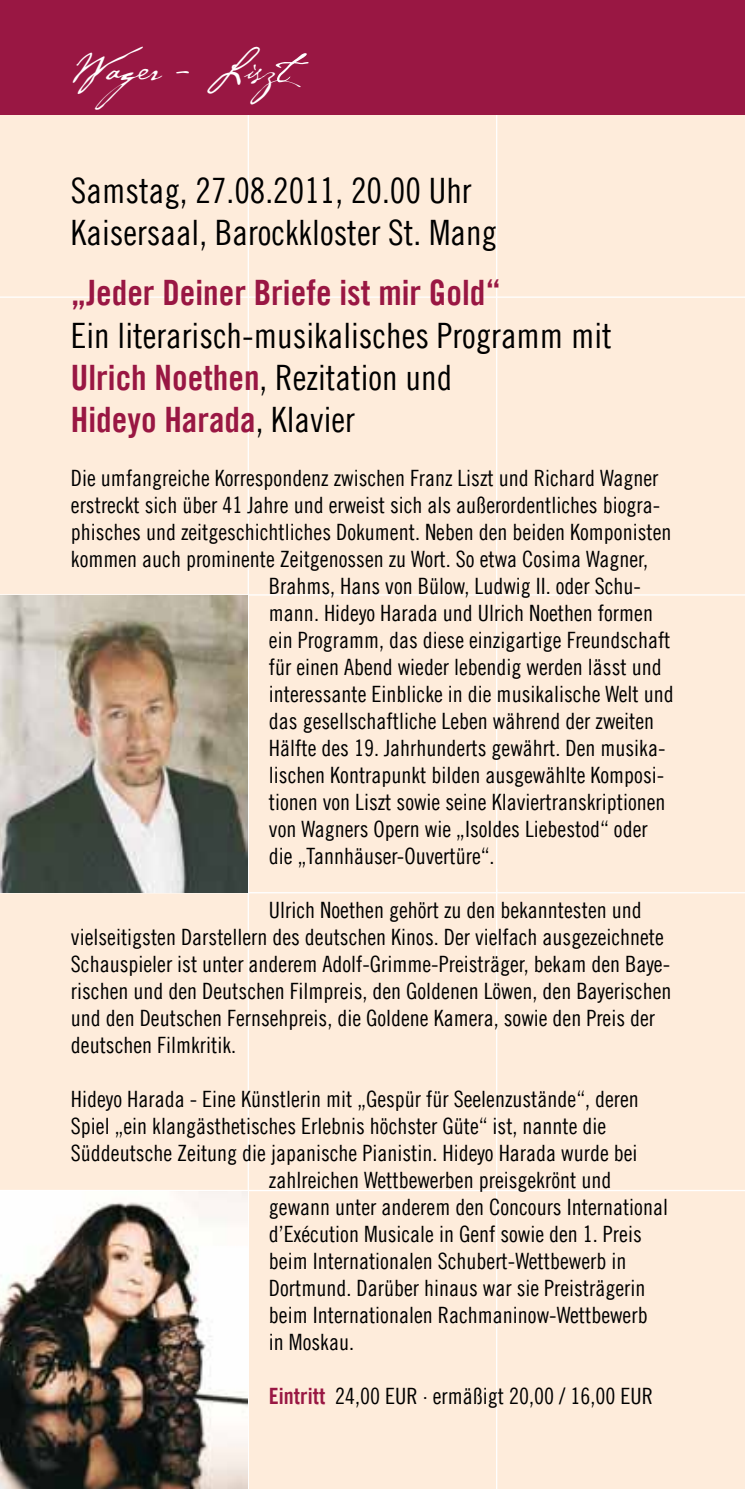
<style>
.page{position:relative;width:745px;height:1489px;background:#fff}
.page>*{position:absolute;margin:0;border:0;box-sizing:border-box;transform-origin:0 0}
.t1{font:45px "P22 Cezanne";color:#fff}
.t2{font:35px/42px "Trade Gothic LT Com Cn 18";color:#000}
.t3{font:35px "Trade Gothic LT Com Bd Cn 20";color:#991743}
.t4{font:22.5px/27px "Trade Gothic LT Com Cn 18";color:#000}
.s1{font-family:"Trade Gothic LT Com Bd Cn 20";color:#991743}
.s2{font-family:"Trade Gothic LT Com Cn 18";color:#000}
</style>
<div class="page">
<div style="left:0;top:0;width:744px;height:1488px;background:#feecdb"></div>
<hr style="left:247px;top:0;width:2px;height:1488px;background:#fff">
<hr style="left:495px;top:0;width:2px;height:892px;background:#fff">
<hr style="left:0;top:892px;width:744px;height:1px;background:#fff">
<hr style="left:0;top:1189px;width:744px;height:2px;background:#fff">
<hr style="left:0;top:296px;width:744px;height:2px;background:#fff">
<hr style="left:0;top:594px;width:744px;height:1px;background:#fff">
<div style="left:0;top:0;width:744px;height:115px;background:#991743"></div>
<hr style="left:495px;top:888px;width:2px;height:600px;background:#fff">
<svg style="left:275px;top:53px;width:33px;height:29px"></svg>
<img style="left:0;top:595px;width:247px;height:297px">
<img style="left:0;top:1191px;width:247px;height:297px">
<h1 class="t1" style="left:71px;top:37px;width:244px">Wager - Lisz</h1>
<h2 class="t2" style="left:71px;top:169px;width:427px">Samstag, 27.08.2011, 20.00 Uhr<br>Kaisersaal, Barockkloster St. Mang</h2>
<h2 class="t3" style="left:71px;top:272px;width:431px">„Jeder Deiner Briefe ist mir Gold“</h2>
<h2 class="t2" style="left:71px;top:313px;width:542px">Ein literarisch-musikalisches Programm mit<br><span class="s1">Ulrich Noethen</span>, Rezitation und</h2>
<h2 class="t3" style="left:71px;top:398px;width:285px">Hideyo Harada<span class="s2">, Klavier</span></h2>
<p class="t4" style="left:71px;top:464px;width:588px">Die umfangreiche Korrespondenz zwischen Franz Liszt und Richard Wagner</p>
<p class="t4" style="left:71px;top:491px;width:590px">erstreckt sich über 41 Jahre und erweist sich als außerordentliches biogra-</p>
<p class="t4" style="left:71px;top:518px;width:601px">phisches und zeitgeschichtliches Dokument. Neben den beiden Komponisten</p>
<p class="t4" style="left:71px;top:545px;width:578px">kommen auch prominente Zeitgenossen zu Wort. So etwa Cosima Wagner,</p>
<p class="t4" style="left:269px;top:572px;width:373px">Brahms, Hans von Bülow, Ludwig II. oder Schu-</p>
<p class="t4" style="left:269px;top:599px;width:385px">mann. Hideyo Harada und Ulrich Noethen formen</p>
<p class="t4" style="left:269px;top:626px;width:403px">ein Programm, das diese einzigartige Freundschaft</p>
<p class="t4" style="left:269px;top:653px;width:394px">für einen Abend wieder lebendig werden lässt und</p>
<p class="t4" style="left:269px;top:680px;width:406px">interessante Einblicke in die musikalische Welt und</p>
<p class="t4" style="left:269px;top:707px;width:386px">das gesellschaftliche Leben während der zweiten</p>
<p class="t4" style="left:269px;top:734px;width:398px">Hälfte des 19. Jahrhunderts gewährt. Den musika-</p>
<p class="t4" style="left:269px;top:761px;width:396px">lischen Kontrapunkt bilden ausgewählte Komposi-</p>
<p class="t4" style="left:269px;top:788px;width:398px">tionen von Liszt sowie seine Klaviertranskriptionen</p>
<p class="t4" style="left:269px;top:815px;width:380px">von Wagners Opern wie „Isoldes Liebestod“ oder</p>
<p class="t4" style="left:269px;top:842px;width:227px">die „Tannhäuser-Ouvertüre“.</p>
<p class="t4" style="left:71px;top:896px;width:601px;text-indent:198px">Ulrich Noethen gehört zu den bekanntesten und vielseitigsten Darstellern des deutschen Kinos. Der vielfach ausgezeichnete Schauspieler ist unter anderem Adolf-Grimme-Preisträger, bekam den Baye&shy;rischen und den Deutschen Filmpreis, den Goldenen Löwen, den Bayerischen und den Deutschen Fernsehpreis, die Goldene Kamera, sowie den Preis der deutschen Filmkritik.</p>
<p class="t4" style="left:71px;top:1085px;width:569px">Hideyo Harada - Eine Künstlerin mit „Gespür für Seelenzustände“, deren</p>
<p class="t4" style="left:71px;top:1112px;width:536px">Spiel „ein klangästhetisches Erlebnis höchster Güte“ ist, nannte die</p>
<p class="t4" style="left:71px;top:1139px;width:567px">Süddeutsche Zeitung die japanische Pianistin. Hideyo Harada wurde bei</p>
<p class="t4" style="left:269px;top:1166px;width:344px">zahlreichen Wettbewerben preisgekrönt und</p>
<p class="t4" style="left:269px;top:1193px;width:400px">gewann unter anderem den Concours International</p>
<p class="t4" style="left:269px;top:1220px;width:374px">d’Exécution Musicale in Genf sowie den 1. Preis</p>
<p class="t4" style="left:269px;top:1247px;width:358px">beim Internationalen Schubert-Wettbewerb in</p>
<p class="t4" style="left:269px;top:1274px;width:378px">Dortmund. Darüber hinaus war sie Preisträgerin</p>
<p class="t4" style="left:269px;top:1301px;width:380px">beim Internationalen Rachmaninow-Wettbewerb</p>
<p class="t4" style="left:269px;top:1328px;width:86px">in Moskau.</p>
<p class="t4" style="left:269px;top:1382px;width:385px"><span class="s1">Eintritt</span> 24,00 EUR · ermäßigt 20,00 / 16,00 EUR</p>
</div>
